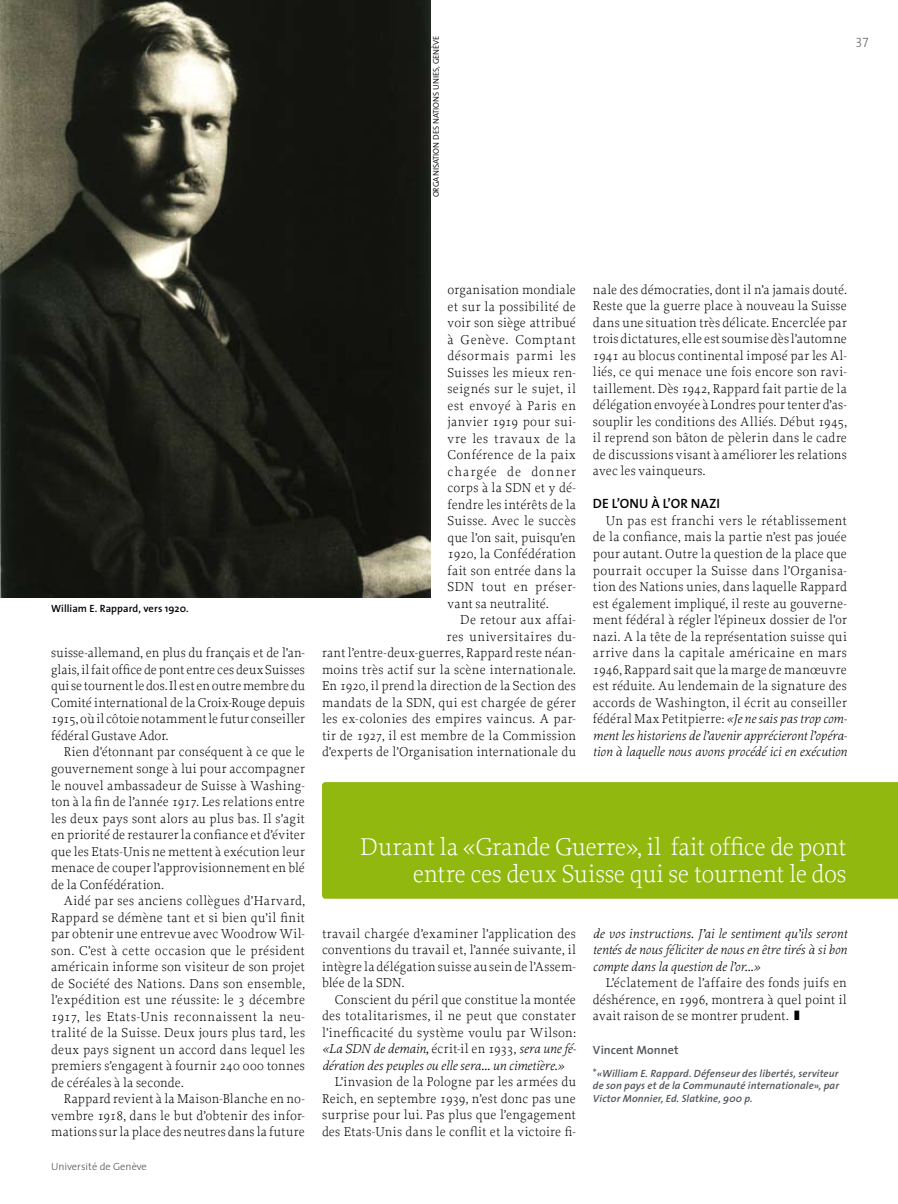
<style>
.page{position:relative;width:898px;height:1204px;background:#fff}
.page>*{position:absolute;margin:0;border:0;box-sizing:border-box;transform-origin:0 0}
.t1{font:300 25.5px/27px "Proforma";letter-spacing:-.01em;color:#fff;text-align:right}
.t2{font:300 13.5px/16.5px "Proforma";letter-spacing:.015em;color:#000;text-align:justify}
.t3{font:italic 300 13.5px/16.5px "Proforma";letter-spacing:.005em;color:#000;text-align:justify}
.t4{font:600 13.5px "The Sans";color:#000}
.t5{font:13.5px "The Sans Extra Light Caps";color:#505559}
.t6{font:600 12px "The Sans";letter-spacing:.01em;color:#505559}
.t7{font:italic 600 10.5px/12.6px "The Sans";letter-spacing:.01em;color:#505559;text-align:justify}
.t8{font:600 10.5px "The Sans";letter-spacing:.005em;color:#000}
.t9{font:300 10.5px "The Sans";color:#505559}
.t10{font:300 8.25px "The Sans";color:#000}
.s1{font-style:italic}
</style>
<div class="page">
<div style="left:322px;top:782px;width:575px;height:116px;background:#91b80f"></div>
<img style="left:0;top:0;width:430px;height:597px">
<p class="t10" style="left:429px;top:197px;width:162px;rotate:-90deg">organisation des nations unies, genève</p>
<p class="t5" style="left:855px;top:31px;width:15px">37</p>
<p class="t8" style="left:51px;top:599px;width:139px">William E. Rappard, vers 1920.</p>
<p class="t2" style="left:51px;top:644px;width:255px">suisse-allemand, en plus du français et de l’an&shy;glais, il fait office de pont entre ces deux Suisses qui se tournent le dos. Il est en outre membre du Comité international de la Croix-Rouge depuis 1915, où il côtoie notamment le futur conseiller fédéral Gustave Ador.</p>
<p class="t2" style="left:51px;top:743px;width:255px;text-indent:13px">Rien d’étonnant par conséquent à ce que le gouvernement songe à lui pour accompagner le nouvel ambassadeur de Suisse à Washing&shy;ton à la fin de l’année 1917. Les relations entre les deux pays sont alors au plus bas. Il s’agit en priorité de restaurer la confiance et d’éviter que les Etats-Unis ne mettent à exécution leur menace de couper l’approvisionnement en blé de la Confédération.</p>
<p class="t2" style="left:51px;top:892px;width:255px;text-indent:13px">Aidé par ses anciens collègues d’Harvard, Rappard se démène tant et si bien qu’il finit par obtenir une entrevue avec Woodrow Wil&shy;son. C’est à cette occasion que le président américain informe son visiteur de son projet de Société des Nations. Dans son ensemble, l’expédition est une réussite: le 3 décembre 1917, les Etats-Unis reconnaissent la neu&shy;tralité de la Suisse. Deux jours plus tard, les deux pays signent un accord dans lequel les premiers s’engagent à fournir 240 000 tonnes de céréales à la seconde.</p>
<p class="t2" style="left:51px;top:1090px;width:255px;text-indent:13px">Rappard revient à la Maison-Blanche en no&shy;vembre 1918, dans le but d’obtenir des infor&shy;mations sur la place des neutres dans la future</p>
<p class="t9" style="left:51px;top:1157px;width:97px">U niversité de Genève</p>
<p class="t2" style="left:447px;top:281px;width:130px">organisation mondiale et sur la possibilité de voir son siège attribué à Genève. Comptant désormais parmi les Suisses les mieux ren&shy;seignés sur le sujet, il est envoyé à Paris en janvier 1919 pour sui&shy;vre les travaux de la Conférence de la paix chargée de donner corps à la SDN et y dé&shy;fendre les intérêts de la Suisse. Avec le succès que l’on sait, puisqu’en 1920, la Confédération fait son entrée dans la SDN tout en préser&shy;vant sa neutralité.</p>
<p class="t2" style="left:322px;top:611px;width:255px;text-align:right">De retour aux affai-<br>res universitaires du-<br>rant l’entre-deux-guerres, Rappard reste néan&shy;moins très actif sur la scène internationale.<br>En 1920, il prend la direction de la Section des mandats de la SDN, qui est chargée de gérer les ex-colonies des empires vaincus. A par&shy;tir de 1927, il est membre de la Commission d’experts de l’Organisation internationale du</p>
<p class="t2" style="left:592px;top:281px;width:255px">nale des démocraties, dont il n’a jamais douté.<br>Reste que la guerre place à nouveau la Suisse dans une situation très délicate. Encerclée par trois dictatures, elle est soumise dès l’automne 1941 au blocus continental imposé par les Al&shy;liés, ce qui menace une fois encore son ravi&shy;taillement. Dès 1942, Rappard fait partie de la délégation envoyée à Londres pour tenter d’as&shy;souplir les conditions des Alliés. Début 1945, il reprend son bâton de pèlerin dans le cadre de discussions visant à améliorer les relations avec les vainqueurs.</p>
<p class="t4" style="left:592px;top:492px;width:106px">De l’ONU à l’or nazi</p>
<p class="t2" style="left:592px;top:512px;width:255px;text-indent:13px">Un pas est franchi vers le rétablissement de la confiance, mais la partie n’est pas jouée pour autant. Outre la question de la place que pourrait occuper la Suisse dans l’Organisa&shy;tion des Nations unies, dans laquelle Rappard est également impliqué, il reste au gouverne&shy;ment fédéral à régler l’épineux dossier de l’or nazi. A la tête de la représentation suisse qui arrive dans la capitale américaine en mars 1946, Rappard sait que la marge de manœuvre est réduite. Au lendemain de la signature des accords de Washington, il écrit au conseiller fédéral Max Petitpierre: <span class="s1">«Je ne sais pas trop com&shy;ment les historiens de l’avenir apprécieront l’opéra&shy;tion à laquelle nous avons procédé ici en exécution</span></p>
<h1 class="t1" style="left:360px;top:832px;width:487px">Durant la «Grande Guerre», il fait office de pont entre ces deux Suisse qui se tournent le dos</h1>
<p class="t2" style="left:322px;top:925px;width:255px">travail chargée d’examiner l’application des conventions du travail et, l’année suivante, il intègre la délégation suisse au sein de l’Assem&shy;blée de la SDN.</p>
<p class="t2" style="left:322px;top:991px;width:255px;text-indent:13px">Conscient du péril que constitue la montée des totalitarismes, il ne peut que constater l’inefficacité du système voulu par Wilson: <span class="s1">«La SDN de demain,</span> écrit-il en 1933, <span class="s1">sera une fé&shy;dération des peuples ou elle sera… un cimetière.»</span></p>
<p class="t2" style="left:322px;top:1073px;width:255px;text-indent:13px">L’invasion de la Pologne par les armées du Reich, en septembre 1939, n’est donc pas une surprise pour lui. Pas plus que l’engagement des Etats-Unis dans le conflit et la victoire fi-</p>
<p class="t3" style="left:592px;top:924px;width:255px">de vos instructions. J’ai le sentiment qu’ils seront tentés de nous féliciter de nous en être tirés à si bon compte dans la question de l’or…»</p>
<p class="t2" style="left:592px;top:974px;width:255px;text-indent:13px">L’éclatement de l’affaire des fonds juifs en déshérence, en 1996, montrera à quel point il avait raison de se montrer prudent. ❚</p>
<p class="t6" style="left:592px;top:1039px;width:87px">Vincent Monnet</p>
<p class="t7" style="left:592px;top:1066px;width:247px"><sup>*</sup>«William E. Rappard. Défenseur des libertés, serviteur de son pays et de la Communauté internationale», par Victor Monnier, Ed. Slatkine, 900 p.</p>
</div>
